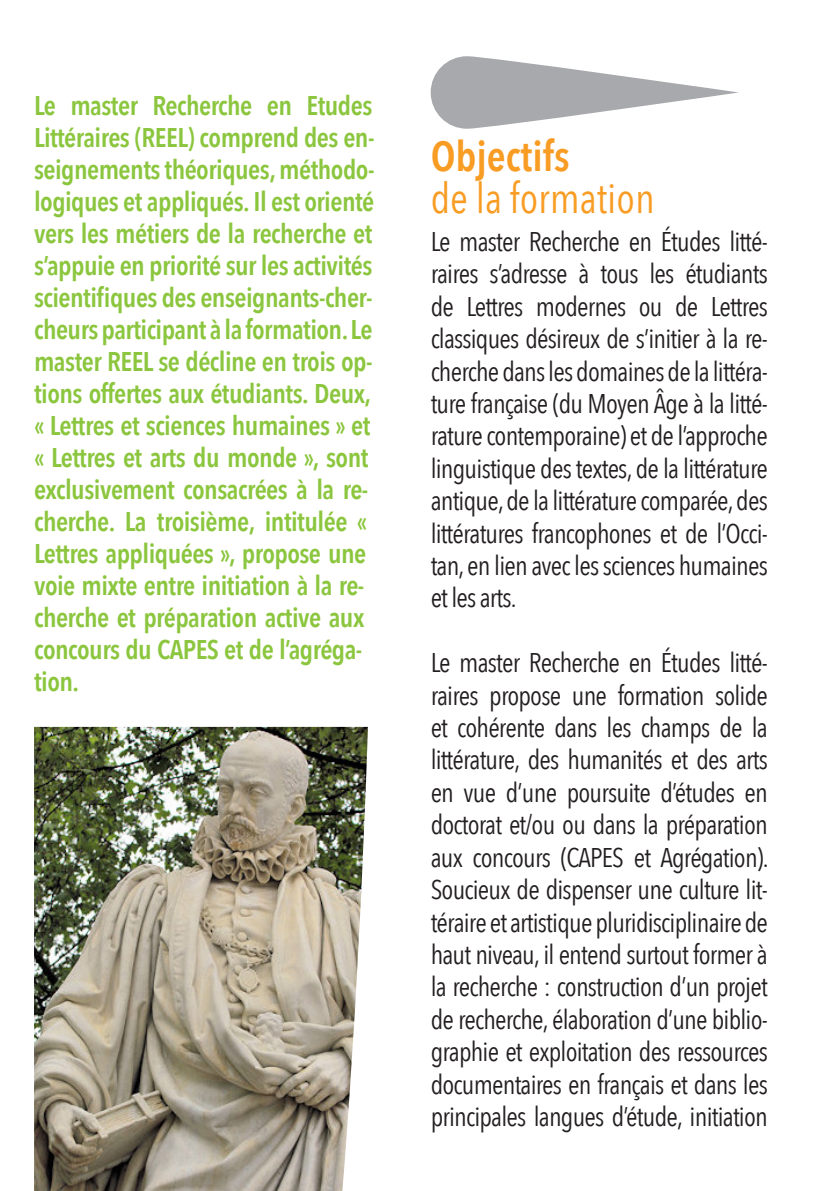
<style>
.page{position:relative;width:840px;height:1191px;background:#fff}
.page>*{position:absolute;margin:0;border:0;box-sizing:border-box;transform-origin:0 0}
.t1{font:42px "Avenir Next Condensed";color:#f89c24}
.t2{font:600 42px "Avenir Next Condensed";color:#f89c24}
.t3{font:27px/32.4px "Avenir Next Condensed";letter-spacing:-.03em;color:#231f20;text-align:justify}
.t4{font:600 27px/32px "Avenir Next Condensed";letter-spacing:-.02em;color:#8bc63e}
</style>
<div class="page">
<img style="left:34px;top:727px;width:334px;height:464px">
<svg style="left:430px;top:56px;width:308px;height:73px;fill:#a8a9ad"></svg>
<p class="t4" style="left:34px;top:89px;width:342px">Le master Recherche en Etudes Littéraires (REEL) comprend des en&shy;seignements théoriques, méthodo&shy;logiques et appliqués. Il est orienté vers les métiers de la recherche et s’appuie en priorité sur les activités scientifiques des enseignants-cher&shy;cheurs participant à la formation. Le master REEL se décline en trois op&shy;tions offertes aux étudiants. Deux, « Lettres et sciences humaines » et « Lettres et arts du monde », sont exclusivement consacrées à la re&shy;cherche. La troisième, intitulée « Lettres appliquées », propose une voie mixte entre initiation à la re&shy;cherche et préparation active aux concours du CAPES et de l’agréga&shy;tion.</p>
<p class="t2" style="left:430px;top:120px;width:141px">Objectifs</p>
<p class="t1" style="left:430px;top:162px;width:225px">de la formation</p>
<p class="t3" style="left:430px;top:224px;width:338px">Le master Recherche en Études litté&shy;raires s’adresse à tous les étudiants de Lettres modernes ou de Lettres classiques désireux de s’initier à la re&shy;cherche dans les domaines de la littéra&shy;ture française (du Moyen Âge à la litté&shy;rature contemporaine) et de l’approche linguistique des textes, de la littérature antique, de la littérature comparée, des littératures francophones et de l’Occi&shy;tan, en lien avec les sciences humaines et les arts.</p>
<p class="t3" style="left:430px;top:645px;width:339px">Le master Recherche en Études litté&shy;raires propose une formation solide et cohérente dans les champs de la littérature, des humanités et des arts en vue d’une poursuite d’études en doctorat et/ou ou dans la préparation aux concours (CAPES et Agrégation).<br>Soucieux de dispenser une culture lit&shy;téraire et artistique pluridisciplinaire de haut niveau, il entend surtout former à la recherche : construction d’un projet de recherche, élaboration d’une biblio&shy;graphie et exploitation des ressources documentaires en français et dans les principales langues d’étude, initiation</p>
</div>
